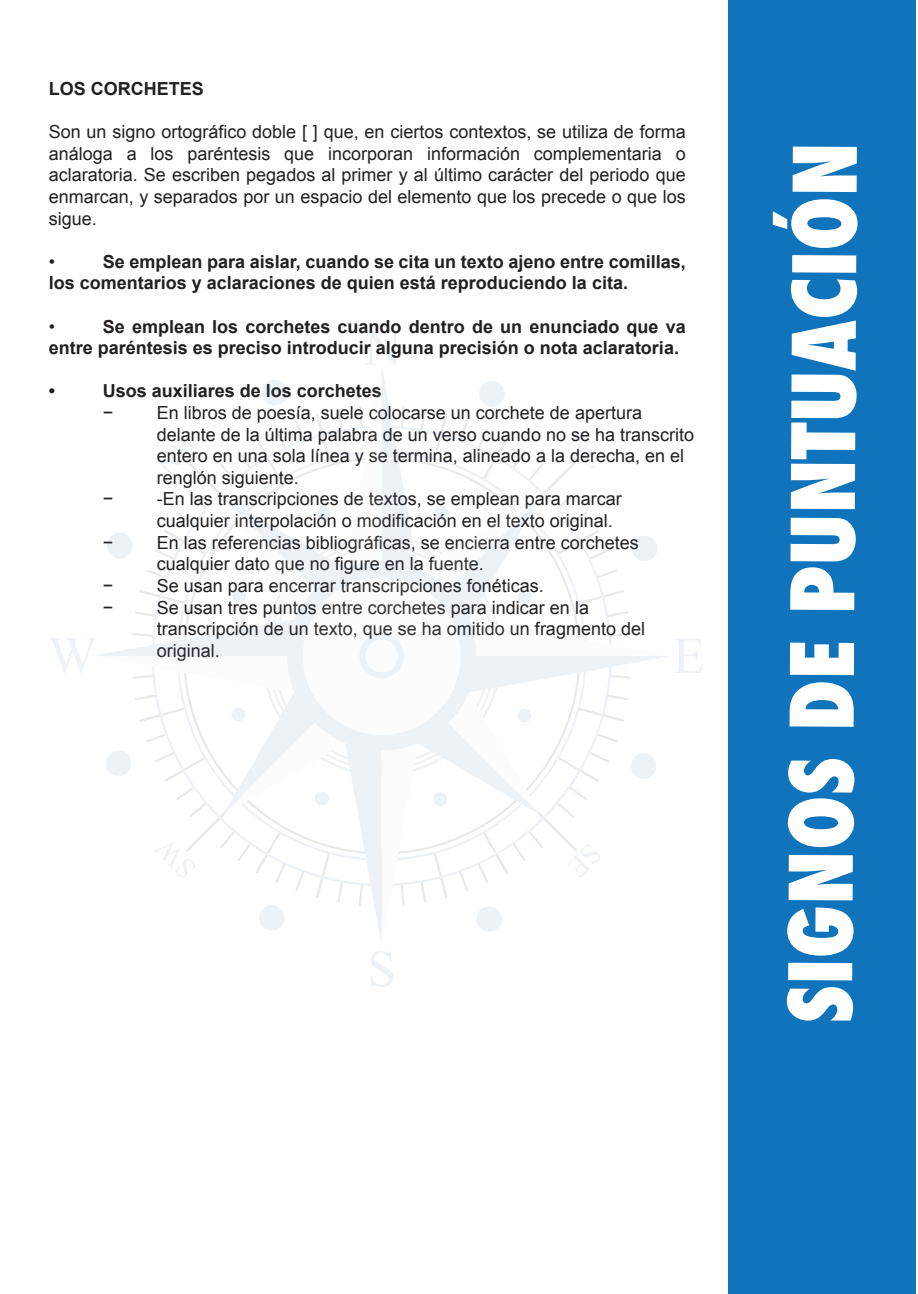
<style>
.page{position:relative;width:918px;height:1294px;background:#fff}
.page>*{position:absolute;margin:0;border:0;box-sizing:border-box;transform-origin:0 0}
.t1{font:800 condensed 84.9px "Futura";letter-spacing:-.01em;color:#fff}
.t2{font:18px/21.6px "Arial";color:#231f20}
.t3{font:700 18px/21.6px "Arial";color:#231f20}
</style>
<div class="page">
<div style="left:728px;top:0;width:188px;height:1294px;background:#1074bc"></div>
<svg style="left:49px;top:331px;width:654px;height:656px"></svg>
<p class="t3" style="left:49px;top:78px;width:157px">LOS CORCHETES</p>
<p class="t2" style="left:49px;top:121px;width:638px;text-align:justify">Son un signo ortográfico doble [ ] que, en ciertos contextos, se utiliza de forma análoga a los paréntesis que incorporan información complementaria o aclaratoria. Se escriben pegados al primer y al último carácter del periodo que enmarcan, y separados por un espacio del elemento que los precede o que los sigue.</p>
<p class="t2" style="left:49px;top:251px;width:8px">•</p>
<p class="t3" style="left:49px;top:251px;width:639px;text-indent:54px">Se emplean para aislar, cuando se cita un texto ajeno entre comillas, los comentarios y aclaraciones de quien está reproduciendo la cita.</p>
<p class="t2" style="left:49px;top:316px;width:8px">•</p>
<p class="t3" style="left:49px;top:316px;width:638px;text-indent:54px">Se emplean los corchetes cuando dentro de un enunciado que va entre paréntesis es preciso introducir alguna precisión o nota aclaratoria.</p>
<p class="t3" style="left:49px;top:381px;width:8px">•</p>
<p class="t3" style="left:103px;top:381px;width:281px">Usos auxiliares de los corchetes</p>
<p class="t2" style="left:103px;top:402px;width:12px">−</p>
<p class="t2" style="left:157px;top:402px;width:539px">En libros de poesía, suele colocarse un corchete de apertura delante de la última palabra de un verso cuando no se ha transcrito entero en una sola línea y se termina, alineado a la derecha, en el renglón siguiente.</p>
<p class="t2" style="left:103px;top:488px;width:12px">−</p>
<p class="t2" style="left:157px;top:488px;width:467px">-En las transcripciones de textos, se emplean para marcar cualquier interpolación o modificación en el texto original.</p>
<p class="t2" style="left:103px;top:532px;width:12px">−</p>
<p class="t2" style="left:157px;top:532px;width:484px">En las referencias bibliográficas, se encierra entre corchetes cualquier dato que no figure en la fuente.</p>
<p class="t2" style="left:103px;top:575px;width:12px">−</p>
<p class="t2" style="left:157px;top:575px;width:389px">Se usan para encerrar transcripciones fonéticas.</p>
<p class="t2" style="left:103px;top:596px;width:12px">−</p>
<p class="t2" style="left:157px;top:596px;width:490px">Se usan tres puntos entre corchetes para indicar en la transcripción de un texto, que se ha omitido un fragmento del original.</p>
<h1 class="t1" style="left:765px;top:1023px;width:883px;rotate:-90deg">SIGNOS DE PUNTUACIÓN</h1>
</div>
